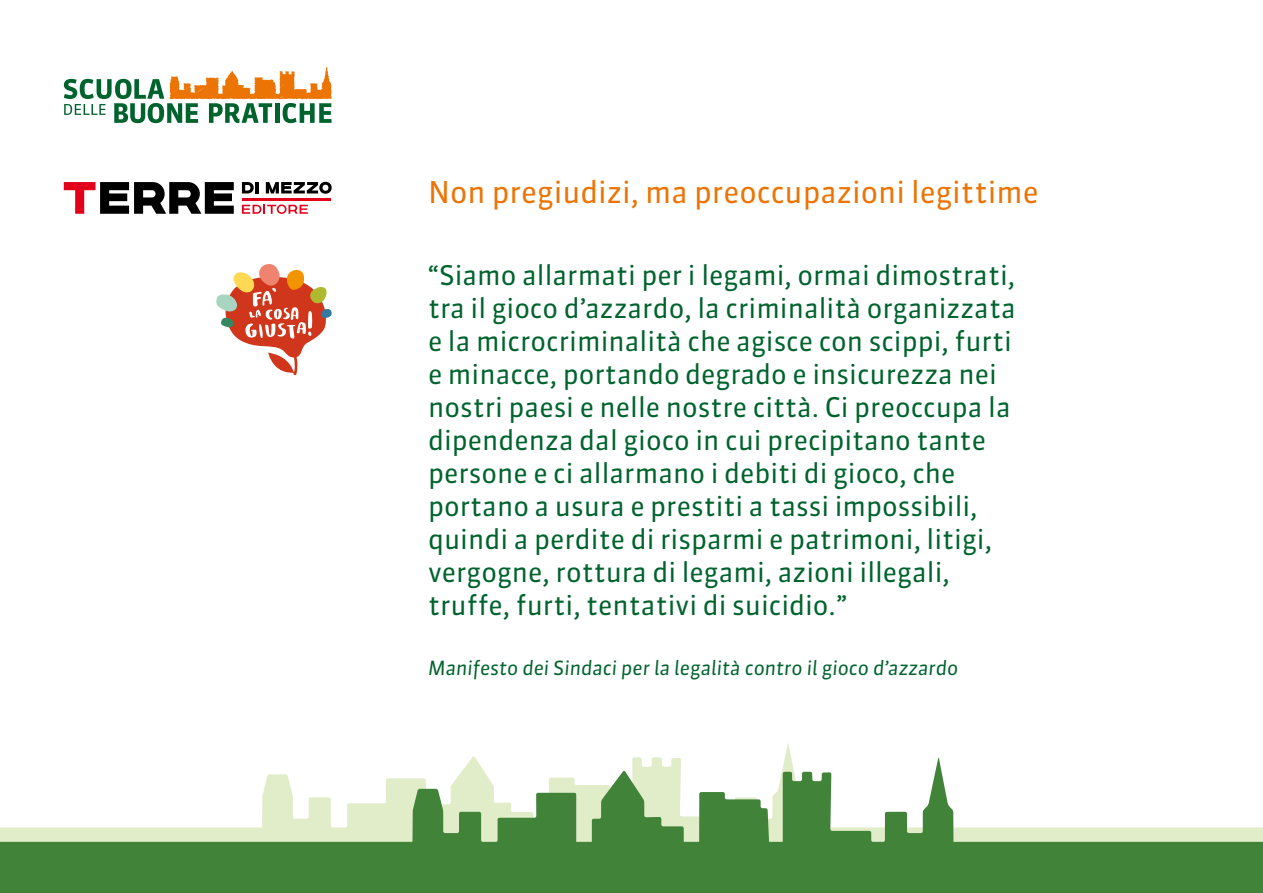
<style>
.page{position:relative;width:1263px;height:893px;background:#fff}
.page>*{position:absolute;margin:0;border:0;box-sizing:border-box;transform-origin:0 0}
.t1{font:30px "Sanuk LF";color:#ec7405}
.t2{font:27px/33px "Sanuk LF";color:#00632e}
.t3{font:italic 19.5px "Sanuk LF";color:#00632e}
</style>
<div class="page">
<svg style="left:0;top:756px;width:1263px;height:137px"></svg>
<svg style="left:64px;top:67px;width:268px;height:56px"></svg>
<svg style="left:216px;top:264px;width:116px;height:111px"></svg>
<svg style="left:64px;top:182px;width:170px;height:32px"></svg>
<svg style="left:266px;top:182px;width:66px;height:12px"></svg>
<svg style="left:242px;top:182px;width:16px;height:11px"></svg>
<hr style="left:242px;top:198px;width:89px;height:3px;background:#e2001a">
<svg style="left:242px;top:204px;width:66px;height:10px"></svg>
<p class="t1" style="left:428px;top:174px;width:612px">Non pregiudizi, ma preoccupazioni legittime</p>
<p class="t2" style="left:428px;top:258px;width:589px">“Siamo allarmati per i legami, ormai dimostrati, tra il gioco d’azzardo, la criminalità organizzata e la microcriminalità che agisce con scippi, furti e minacce, portando degrado e insicurezza nei nostri paesi e nelle nostre città. Ci preoccupa la dipendenza dal gioco in cui precipitano tante persone e ci allarmano i debiti di gioco, che portano a usura e prestiti a tassi impossibili, quindi a perdite di risparmi e patrimoni, litigi, vergogne, rottura di legami, azioni illegali, truffe, furti, tentativi di suicidio.”</p>
<p class="t3" style="left:428px;top:656px;width:532px">Manifesto dei Sindaci per la legalità contro il gioco d’azzardo</p>
</div>
